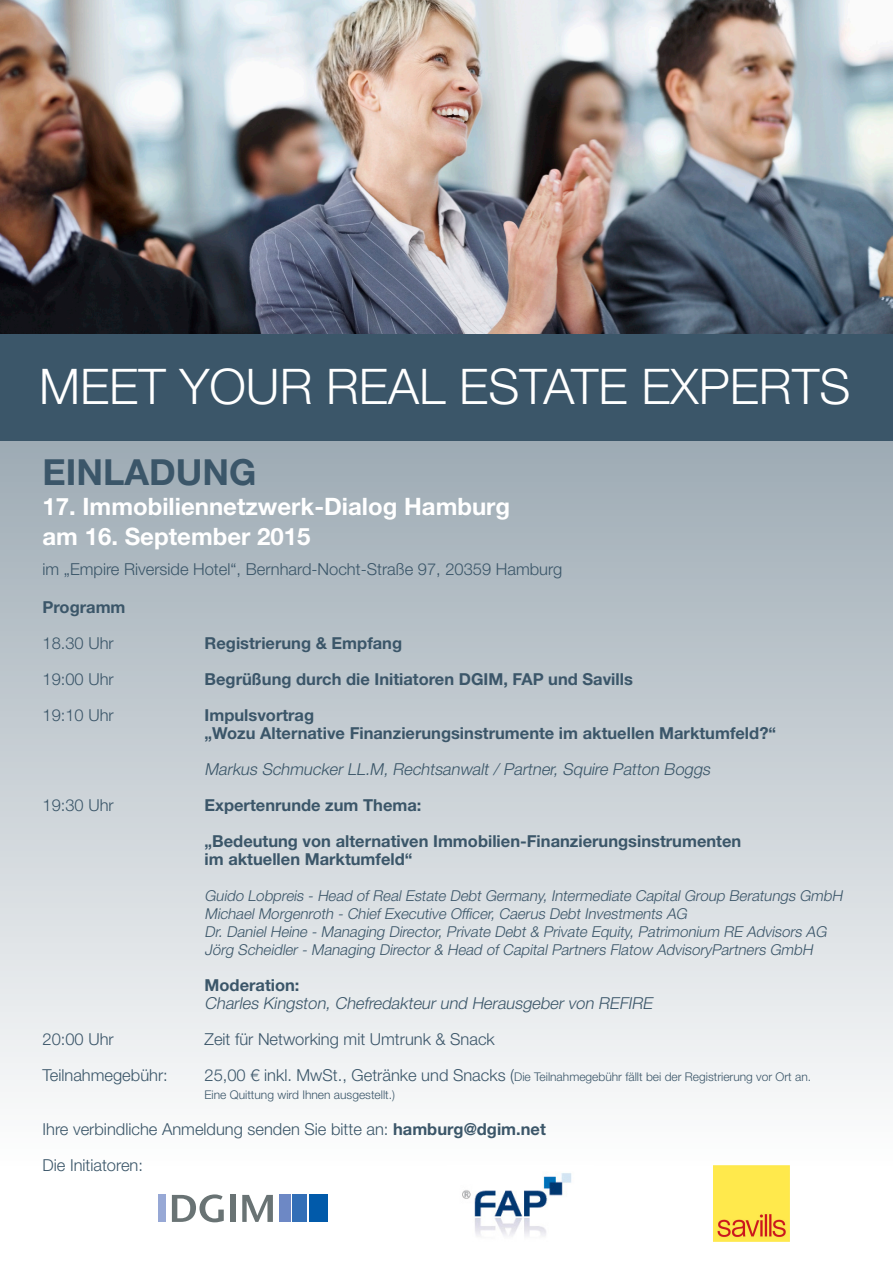
<style>
.page{position:relative;width:893px;height:1263px;background:#fff}
.page>*{position:absolute;margin:0;border:0;box-sizing:border-box;transform-origin:0 0}
.t1{font:300 49.2px "Helvetica Neue LT Std";color:#fff}
.t2{font:700 36px "Helvetica Neue LT Std";color:#3b5669}
.t3{font:700 24px "Helvetica Neue LT Std";color:#fff}
.t4{font:700 16.5px "Helvetica Neue LT Std";color:#3b5669}
.t5{font:300 16.5px "Helvetica Neue LT Std";color:#3b5669}
.t6{font:italic 300 16.5px "Helvetica Neue LT Std";color:#3b5669}
.t7{font:italic 300 15px/18px "Helvetica Neue LT Std";color:#3b5669}
.t8{font:300 12px "Helvetica Neue LT Std";color:#3b5669}
.s1{font-size:16.5px}
.s2{font-weight:700}
</style>
<div class="page">
<div style="left:0;top:441px;width:893px;height:822px;background:linear-gradient(to bottom,#9facb5,#fff)"></div>
<img style="left:0;top:0;width:893px;height:335px">
<div style="left:0;top:335px;width:893px;height:106px;background:#3b5669"></div>
<div style="left:158px;top:1195px;width:8px;height:27px;background:#97a8d5"></div>
<div style="left:279px;top:1195px;width:11px;height:27px;background:#6d88c5"></div>
<div style="left:292px;top:1195px;width:15px;height:27px;background:#326fb7"></div>
<div style="left:309px;top:1195px;width:18px;height:27px;background:#015aaa"></div>
<svg style="left:172px;top:1194px;width:52px;height:28px"></svg>
<div style="left:230px;top:1195px;width:6px;height:27px;background:#697374"></div>
<svg style="left:242px;top:1195px;width:31px;height:27px"></svg>
<img style="left:447px;top:1165px;width:146px;height:88px">
<img style="left:713px;top:1165px;width:76px;height:77px">
<p class="t1" style="left:39px;top:356px;width:813px">MEET YOUR REAL ESTATE EXPERTS</p>
<p class="t2" style="left:43px;top:450px;width:215px">EINLADUNG</p>
<p class="t3" style="left:43px;top:492px;width:469px">17. Immobiliennetzwerk-Dialog Hamburg</p>
<p class="t3" style="left:43px;top:522px;width:270px">am 16. September 2015</p>
<p class="t5" style="left:43px;top:559px;width:521px">im „Empire Riverside Hotel“, Bernhard-Nocht-Straße 97, 20359 Hamburg</p>
<p class="t4" style="left:43px;top:597px;width:85px">Programm</p>
<p class="t5" style="left:43px;top:633px;width:73px">18.30 Uhr</p>
<p class="t4" style="left:205px;top:633px;width:199px">Registrierung &amp; Empfang</p>
<p class="t5" style="left:43px;top:669px;width:73px">19:00 Uhr</p>
<p class="t4" style="left:205px;top:669px;width:430px">Begrüßung durch die Initiatoren DGIM, FAP und Savills</p>
<p class="t5" style="left:43px;top:705px;width:73px">19:10 Uhr</p>
<p class="t4" style="left:205px;top:705px;width:111px">Impulsvortrag</p>
<p class="t4" style="left:205px;top:723px;width:573px">„Wozu Alternative Finanzierungsinstrumente im aktuellen Marktumfeld?“</p>
<p class="t6" style="left:205px;top:759px;width:510px">Markus Schmucker LL.M, Rechtsanwalt / Partner, Squire Patton Boggs</p>
<p class="t5" style="left:43px;top:795px;width:73px">19:30 Uhr</p>
<p class="t4" style="left:205px;top:795px;width:218px">Expertenrunde zum Thema:</p>
<p class="t4" style="left:205px;top:831px;width:538px">„Bedeutung von alternativen Immobilien-Finanzierungsinstrumenten</p>
<p class="t4" style="left:205px;top:849px;width:209px">im aktuellen Marktumfeld“</p>
<p class="t7" style="left:205px;top:886px;width:642px">Guido Lobpreis - Head of Real Estate Debt Germany, Intermediate Capital Group Beratungs GmbH<br>Michael Morgenroth - Chief Executive Officer, Caerus Debt Investments AG</p>
<p class="t7" style="left:205px;top:922px;width:626px">Dr. Daniel Heine - Managing Director, Private Debt &amp; Private Equity, Patrimonium RE Advisors AG</p>
<p class="t7" style="left:205px;top:940px;width:613px">Jörg Scheidler - Managing Director &amp; Head of Capital Partners Flatow AdvisoryPartners GmbH</p>
<p class="t4" style="left:205px;top:975px;width:97px">Moderation:</p>
<p class="t6" style="left:205px;top:993px;width:453px">Charles Kingston, Chefredakteur und Herausgeber von REFIRE</p>
<p class="t5" style="left:43px;top:1029px;width:73px">20:00 Uhr</p>
<p class="t5" style="left:205px;top:1029px;width:292px">Zeit für Networking mit Umtrunk &amp; Snack</p>
<p class="t5" style="left:43px;top:1065px;width:127px">Teilnahmegebühr:</p>
<p class="t8" style="left:205px;top:1069px;width:608px"><span class="s1">25,00 € inkl. MwSt., Getränke und Snacks (</span>Die Teilnahmegebühr fällt bei der Registrierung vor Ort an.</p>
<p class="t8" style="left:205px;top:1087px;width:192px">Eine Quittung wird Ihnen ausgestellt.)</p>
<p class="t5" style="left:43px;top:1119px;width:505px">Ihre verbindliche Anmeldung senden Sie bitte an: <span class="s2">hamburg@dgim.net</span></p>
<p class="t5" style="left:43px;top:1155px;width:102px">Die Initiatoren:</p>
</div>
